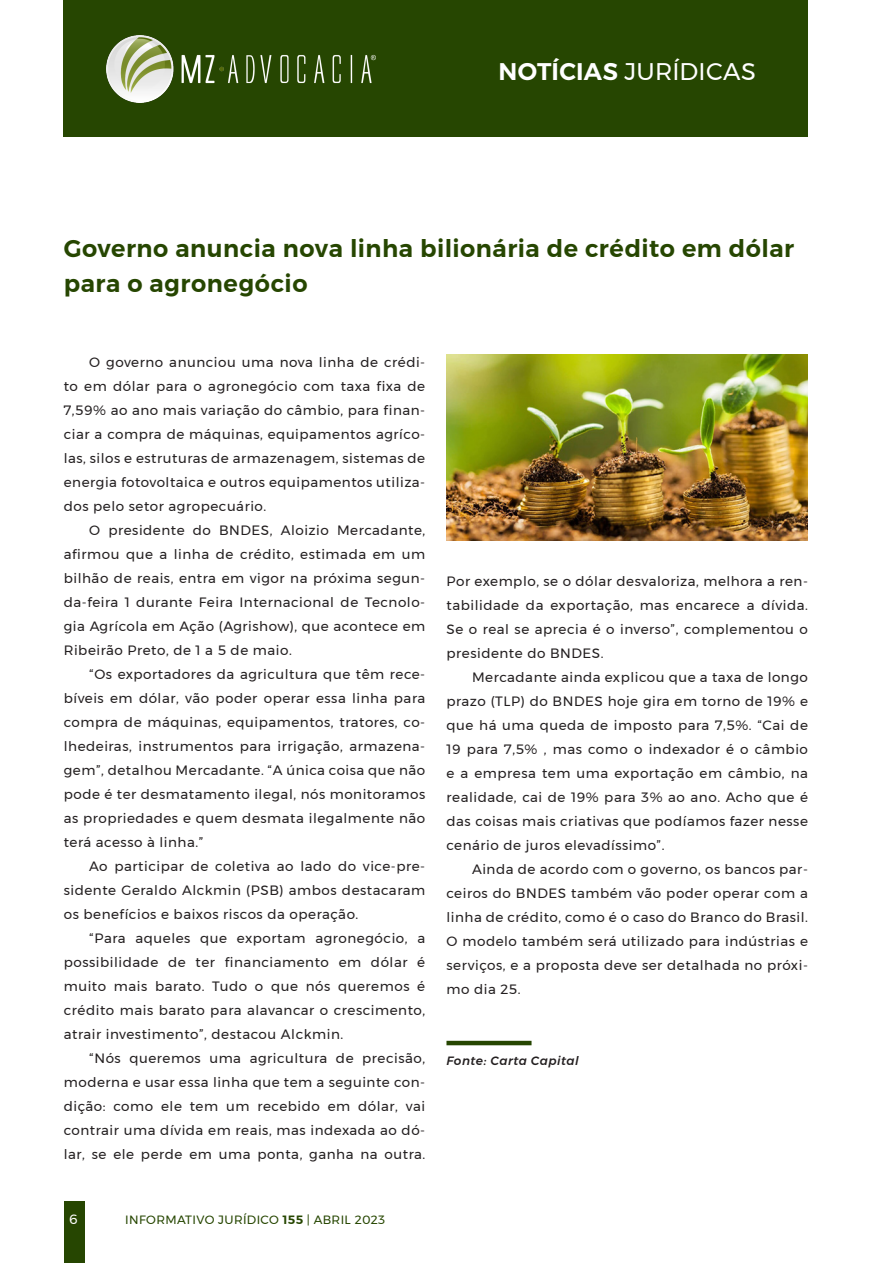
<style>
.page{position:relative;width:893px;height:1263px;background:#fff}
.page>*{position:absolute;margin:0;border:0;box-sizing:border-box;transform-origin:0 0}
.títulos{font:600 24px/34.5px "Montserrat";letter-spacing:.02em;color:#264601}
.t1{font:24px "Montserrat";letter-spacing:.01em;color:#fff}
.texto_corrido{font:13.5px/24px "Montserrat";letter-spacing:.04em;color:#231f20;text-align:justify}
.t2{font:13.5px "Montserrat";color:#fff}
.t3{font:12px "Montserrat";letter-spacing:.03em;color:#264601}
.t4{font:italic 500 12px "Montserrat";letter-spacing:.04em;color:#231f20}
.s1{font-weight:600}
</style>
<div class="page">
<div style="left:64px;top:1201px;width:21px;height:62px;background:#264601"></div>
<div style="left:64px;top:0;width:744px;height:136px;background:#264601"></div>
<img style="left:106px;top:36px;width:269px;height:67px">
<img style="left:446px;top:354px;width:362px;height:186px">
<hr style="left:446px;top:1041px;width:85px;height:4px;background:#264601">
<h1 class="t1" style="left:498px;top:53px;width:259px"><span class="s1">NOTÍCIAS</span> JURÍDICAS</h1>
<p class="títulos" style="left:64px;top:231px;width:732px">Governo anuncia nova linha bilionária de crédito em dólar para o agronegócio</p>
<p class="texto_corrido" style="left:64px;top:350px;width:363px;text-indent:26px">O governo anunciou uma nova linha de crédi&shy;to em dólar para o agronegócio com taxa fixa de 7,59% ao ano mais variação do câmbio, para finan&shy;ciar a compra de máquinas, equipamentos agríco&shy;las, silos e estruturas de armazenagem, sistemas de energia fotovoltaica e outros equipamentos utiliza&shy;dos pelo setor agropecuário.</p>
<p class="texto_corrido" style="left:64px;top:518px;width:363px;text-indent:26px">O presidente do BNDES, Aloizio Mercadante, afirmou que a linha de crédito, estimada em um bilhão de reais, entra em vigor na próxima segun&shy;da-feira 1 durante Feira Internacional de Tecnolo&shy;gia Agrícola em Ação (Agrishow), que acontece em Ribeirão Preto, de 1 a 5 de maio.</p>
<p class="texto_corrido" style="left:64px;top:662px;width:363px;text-indent:26px">“Os exportadores da agricultura que têm rece&shy;bíveis em dólar, vão poder operar essa linha para compra de máquinas, equipamentos, tratores, co&shy;lhedeiras, instrumentos para irrigação, armazena&shy;gem”, detalhou Mercadante. “A única coisa que não pode é ter desmatamento ilegal, nós monitoramos as propriedades e quem desmata ilegalmente não terá acesso à linha.”</p>
<p class="texto_corrido" style="left:64px;top:854px;width:363px;text-indent:26px">Ao participar de coletiva ao lado do vice-pre&shy;sidente Geraldo Alckmin (PSB) ambos destacaram os benefícios e baixos riscos da operação.</p>
<p class="texto_corrido" style="left:64px;top:926px;width:363px;text-indent:26px">“Para aqueles que exportam agronegócio, a possibilidade de ter financiamento em dólar é muito mais barato. Tudo o que nós queremos é crédito mais barato para alavancar o crescimento, atrair investimento”, destacou Alckmin.</p>
<p class="texto_corrido" style="left:64px;top:1046px;width:363px;text-indent:26px">“Nós queremos uma agricultura de precisão, moderna e usar essa linha que tem a seguinte con&shy;dição: como ele tem um recebido em dólar, vai contrair uma dívida em reais, mas indexada ao dó&shy;lar, se ele perde em uma ponta, ganha na outra.</p>
<p class="t2" style="left:69px;top:1208px;width:10px">6</p>
<p class="t3" style="left:125px;top:1210px;width:261px">INFORMATIVO JURÍDICO <span class="s1">155</span> | ABRIL 2023</p>
<p class="texto_corrido" style="left:446px;top:569px;width:363px">Por exemplo, se o dólar desvaloriza, melhora a ren&shy;tabilidade da exportação, mas encarece a dívida.<br>Se o real se aprecia é o inverso”, complementou o presidente do BNDES.</p>
<p class="texto_corrido" style="left:446px;top:665px;width:363px;text-indent:26px">Mercadante ainda explicou que a taxa de longo prazo (TLP) do BNDES hoje gira em torno de 19% e que há uma queda de imposto para 7,5%. “Cai de 19 para 7,5% , mas como o indexador é o câmbio e a empresa tem uma exportação em câmbio, na realidade, cai de 19% para 3% ao ano. Acho que é das coisas mais criativas que podíamos fazer nesse cenário de juros elevadíssimo”.</p>
<p class="texto_corrido" style="left:446px;top:857px;width:363px;text-indent:26px">Ainda de acordo com o governo, os bancos par&shy;ceiros do BNDES também vão poder operar com a linha de crédito, como é o caso do Branco do Brasil.<br>O modelo também será utilizado para indústrias e serviços, e a proposta deve ser detalhada no próxi&shy;mo dia 25.</p>
<p class="t4" style="left:446px;top:1051px;width:134px">Fonte: Carta Capital</p>
</div>
